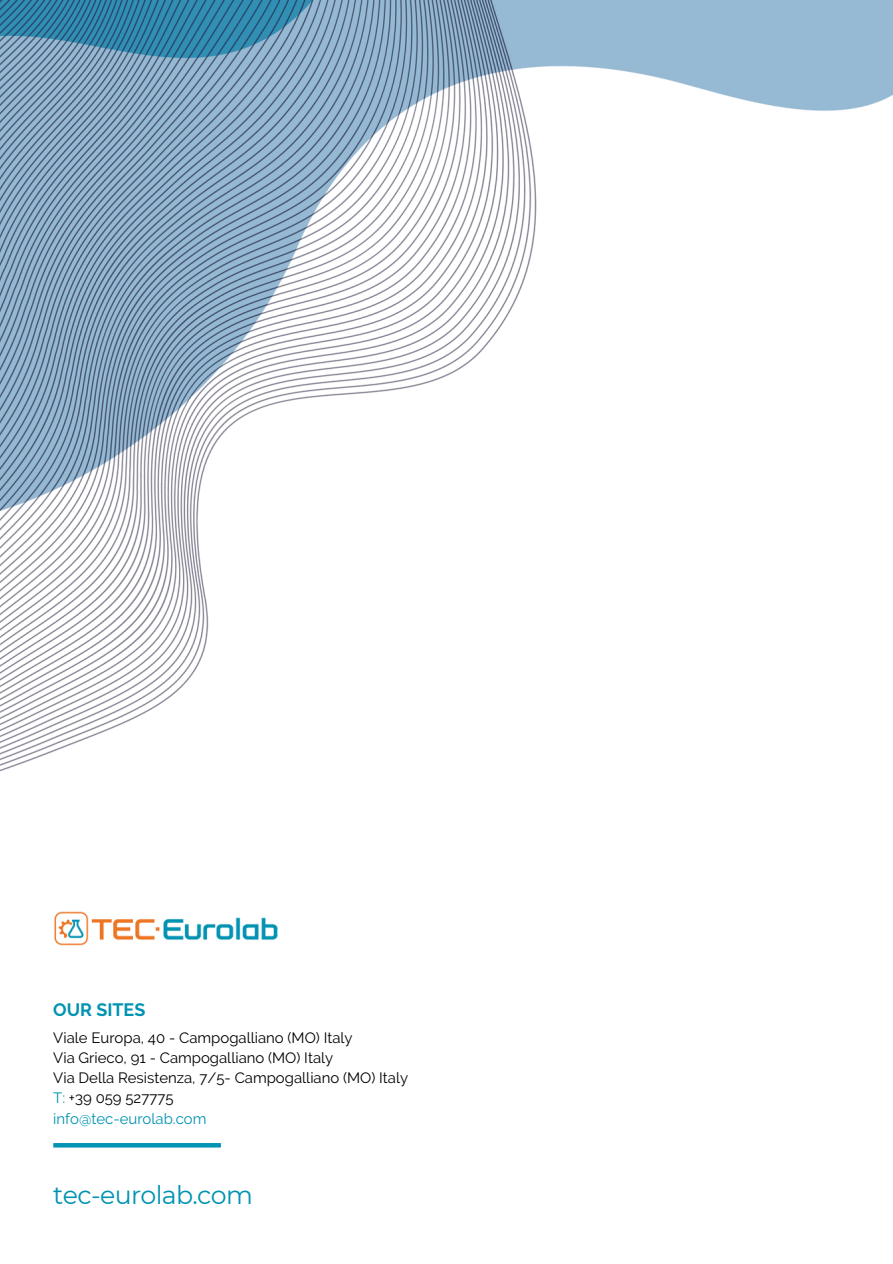
<style>
.page{position:relative;width:893px;height:1264px;background:#fff}
.page>*{position:absolute;margin:0;border:0;box-sizing:border-box;transform-origin:0 0}
.t1{font:25.2px "Montserrat";letter-spacing:-.025em;color:#0093b2}
.t2{font:700 17.85px "Raleway";color:#0093b2}
.t3{font:14.85px "Raleway";color:#000}
.t4{font:14.85px "Raleway";color:#0093b2}
.s1{color:#0093b2}
</style>
<div class="page">
<div style="left:53px;top:1142px;width:168px;height:5px;background:#0093b2"></div>
<img style="left:54px;top:911px;width:224px;height:35px">
<img style="left:0;top:0;width:892px;height:772px">
<p class="t2" style="left:53px;top:999px;width:94px">OUR SITES</p>
<p class="t3" style="left:53px;top:1028px;width:301px">Viale Europa, 40 - Campogalliano (MO) Italy</p>
<p class="t3" style="left:53px;top:1049px;width:281px">Via Grieco, 91 - Campogalliano (MO) Italy</p>
<p class="t3" style="left:53px;top:1069px;width:356px">Via Della Resistenza, 7/5- Campogalliano (MO) Italy</p>
<p class="t3" style="left:53px;top:1089px;width:122px"><span class="s1">T:</span> +39 059 527775</p>
<p class="t4" style="left:53px;top:1109px;width:155px">info@tec-eurolab.com</p>
<p class="t1" style="left:53px;top:1179px;width:201px">tec-eurolab.com</p>
</div>
